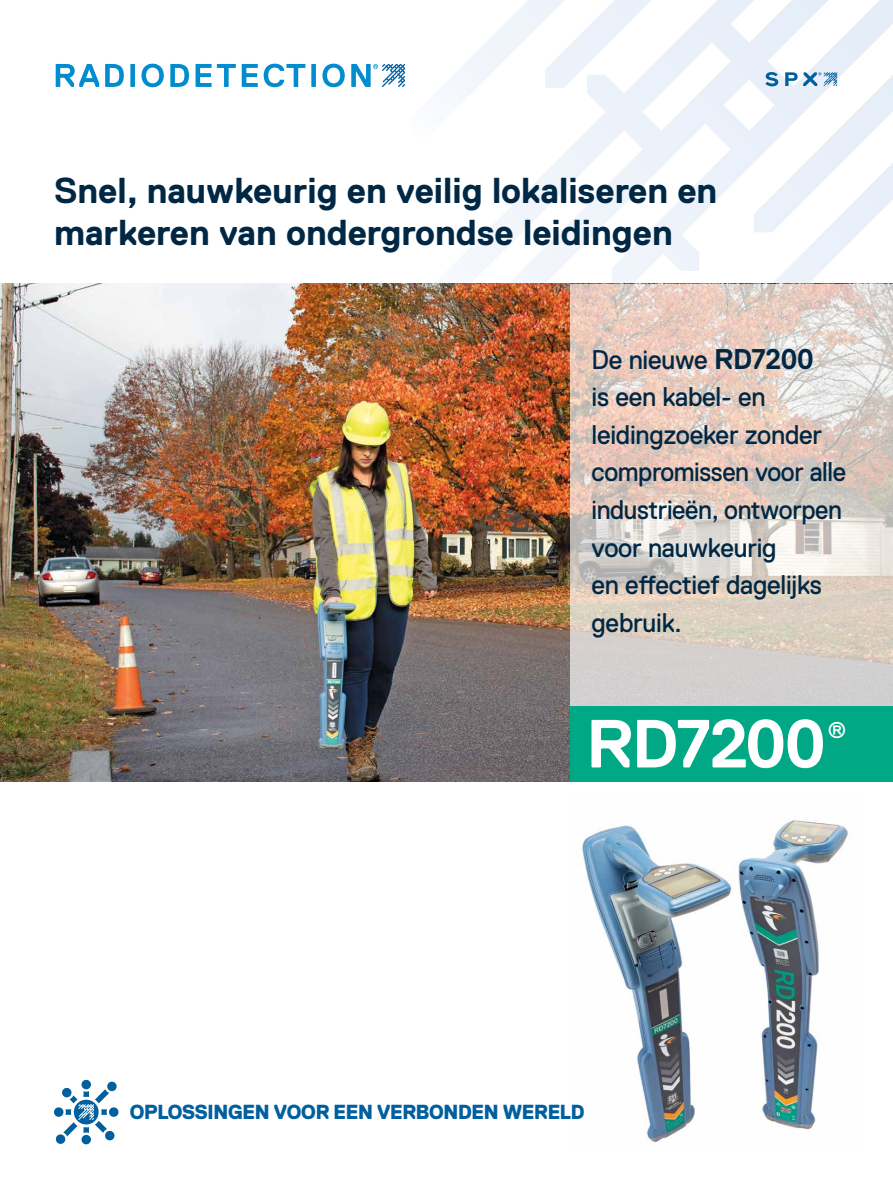
<style>
.page{position:relative;width:893px;height:1187px;background:#fff}
.page>*{position:absolute;margin:0;border:0;box-sizing:border-box;transform-origin:0 0}
.t1{font:700 36px/42px "Replica Std";color:#002744}
.t2{font:27px/37.5px "Replica Std";letter-spacing:-.01em;color:#002744}
.t3{font:22.8px "Replica Std";color:#fff}
.t4{font:800 20.4px "Replica Std";letter-spacing:-.015em;color:#005f9e;scale:.95 1}
.s1{font-weight:700;font-size:28.5px}
</style>
<div class="page">
<svg style="left:754px;top:271px;width:139px;height:13px"></svg>
<svg style="left:406px;top:271px;width:348px;height:13px"></svg>
<svg style="left:56px;top:64px;width:43px;height:23px"></svg>
<svg style="left:105px;top:64px;width:19px;height:23px"></svg>
<svg style="left:130px;top:64px;width:5px;height:23px"></svg>
<svg style="left:141px;top:64px;width:23px;height:23px"></svg>
<svg style="left:170px;top:64px;width:19px;height:23px"></svg>
<svg style="left:196px;top:64px;width:40px;height:23px"></svg>
<svg style="left:242px;top:64px;width:16px;height:23px"></svg>
<svg style="left:264px;top:64px;width:41px;height:23px"></svg>
<svg style="left:311px;top:64px;width:5px;height:23px"></svg>
<svg style="left:322px;top:64px;width:23px;height:23px"></svg>
<svg style="left:351px;top:0;width:542px;height:271px"></svg>
<img style="left:0;top:284px;width:570px;height:497px">
<img style="left:581px;top:820px;width:267px;height:322px">
<div style="left:570px;top:705px;width:323px;height:76px;background:#00a886"></div>
<svg style="left:591px;top:719px;width:40px;height:48px"></svg>
<svg style="left:637px;top:719px;width:186px;height:49px"></svg>
<svg style="left:570px;top:284px;width:323px;height:421px;background:#ded0c7"></svg>
<svg style="left:54px;top:1079px;width:64px;height:65px"></svg>
<h1 class="t1" style="left:54px;top:169px;width:665px">Snel, nauwkeurig en veilig lokaliseren en markeren van ondergrondse leidingen</h1>
<p class="t2" style="left:591px;top:341px;width:256px">De nieuwe <span class="s1">RD7200<br></span>is een kabel- en leidingzoeker zonder compromissen voor alle industrieën, ontworpen voor nauwkeurig<br>en effectief dagelijks gebruik.</p>
<p class="t4" style="left:130px;top:1100px;width:480px">OPLOSSINGEN VOOR EEN VERBONDEN WERELD</p>
<p class="t3" style="left:827px;top:717px;width:21px">®</p>
</div>
